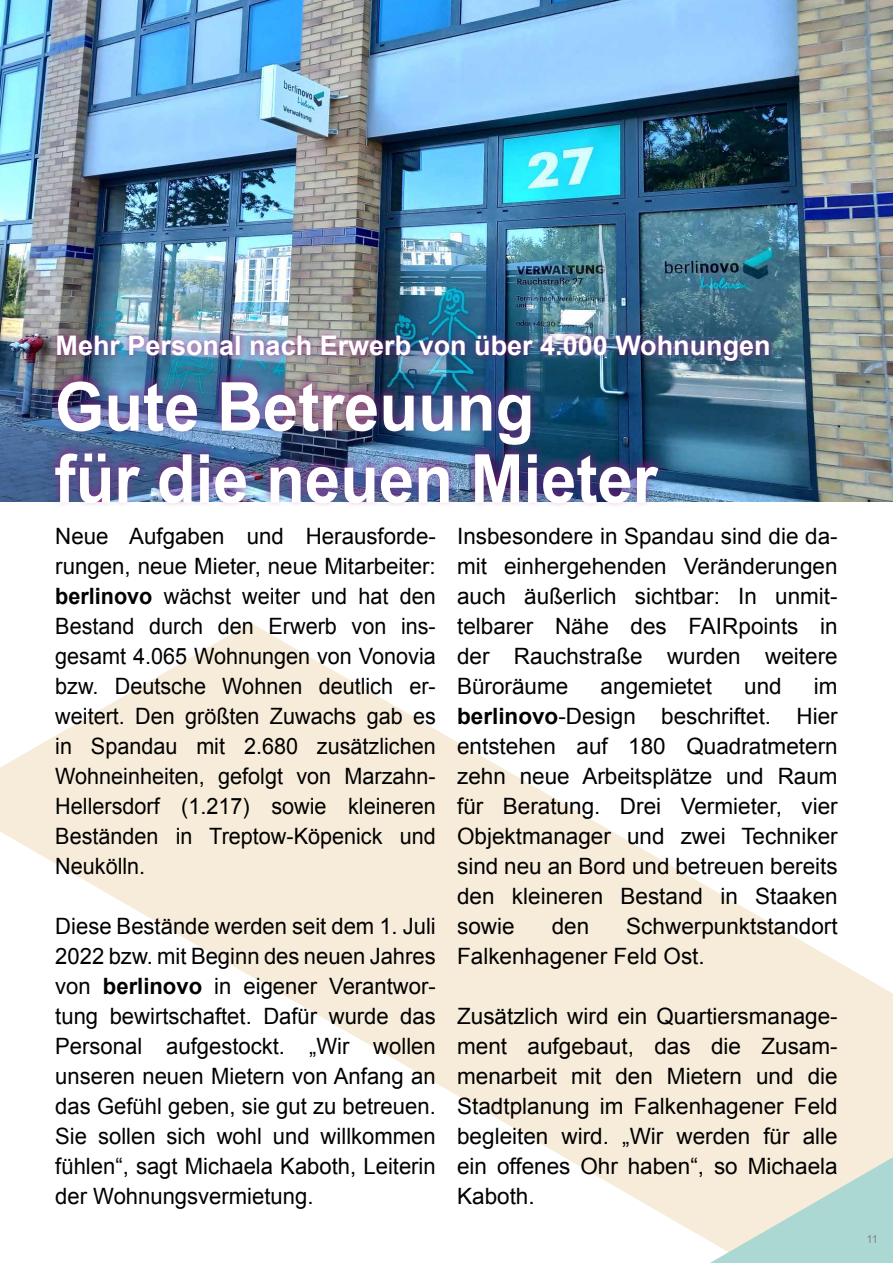
<style>
.page{position:relative;width:893px;height:1263px;background:#fff}
.page>*{position:absolute;margin:0;border:0;box-sizing:border-box;transform-origin:0 0}
.t1{font:700 67.5px/72px "Arial";color:#fff;scale:.94 1}
.t2{font:700 27px "Arial";color:#fff}
.t3{font:22.5px/30px "Arial";color:#000;text-align:justify}
.t4{font:11.25px "Arial";color:#8c8282}
.s1{font-weight:700}
</style>
<div class="page">
<svg style="left:0;top:623px;width:893px;height:618px"></svg>
<svg style="left:710px;top:1157px;width:183px;height:106px;background:#d1e2d5"></svg>
<img style="left:0;top:0;width:893px;height:502px">
<div style="left:50px;top:329px;width:726px;height:39px;background:#951b81;opacity:.75"></div>
<div style="left:46px;top:368px;width:621px;height:139px;background:#951b81;opacity:.75"></div>
<p class="t2" style="left:56px;top:328px;width:717px">Mehr Personal nach Erwerb von über 4.000 Wohnungen</p>
<h2 class="t1" style="left:55px;top:373px;width:643px">Gute Betreuung<br>für die neuen Mieter</h2>
<p class="t3" style="left:55px;top:522px;width:382px">Neue Aufgaben und Herausforde&shy;rungen, neue Mieter, neue Mitarbeiter: <span class="s1">berlinovo</span> wächst weiter und hat den Bestand durch den Erwerb von ins&shy;gesamt 4.065 Wohnungen von Vonovia bzw. Deutsche Wohnen deutlich er&shy;weitert. Den größten Zuwachs gab es in Spandau mit 2.680 zusätzlichen Wohneinheiten, gefolgt von Marzahn-Hellersdorf (1.217) sowie kleineren Beständen in Treptow-Köpenick und Neukölln.</p>
<p class="t3" style="left:457px;top:522px;width:382px">Insbesondere in Spandau sind die da&shy;mit einhergehenden Veränderungen auch äußerlich sichtbar: In unmit&shy;telbarer Nähe des FAIRpoints in der Rauchstraße wurden weitere Büroräume</p>
<p class="t3" style="left:457px;top:672px;width:382px;text-indent:357px">im <span class="s1">berlinovo</span>-Design beschriftet. Hier entstehen auf 180 Quadratmetern zehn neue Arbeitsplätze und Raum für Beratung. Drei Vermieter, vier Objektmanager und zwei Techniker sind neu an Bord und betreuen bereits den kleineren Bestand in Staaken sowie</p>
<p class="t3" style="left:601px;top:672px;width:113px">angemietet</p>
<p class="t3" style="left:744px;top:672px;width:39px">und</p>
<p class="t3" style="left:457px;top:911px;width:382px;text-indent:169px">Schwerpunktstandort<br>Falkenhagener Feld Ost.</p>
<p class="t3" style="left:457px;top:1001px;width:382px">Zusätzlich wird ein Quartiers manage&shy;ment aufgebaut, das die Zusam&shy;menarbeit mit den Mietern und die Stadtplanung im Falkenhagener Feld begleiten wird. „Wir werden für alle ein offenes Ohr haben“, so Michaela Kaboth.</p>
<p class="t3" style="left:552px;top:911px;width:39px">den</p>
<p class="t3" style="left:55px;top:912px;width:382px">Diese Bestände werden seit dem 1. Juli 2022 bzw. mit Beginn des neuen Jahres von <span class="s1">berlinovo</span> in eigener Verantwor&shy;tung bewirtschaftet. Dafür wurde das Personal aufgestockt. „Wir wollen unseren neuen Mietern von Anfang an das Gefühl geben, sie gut zu betreuen.<br>Sie sollen sich wohl und willkommen fühlen“, sagt Michaela Kaboth, Leiterin der Wohnungsvermietung.</p>
<p class="t4" style="left:866px;top:1232px;width:13px">11</p>
</div>
